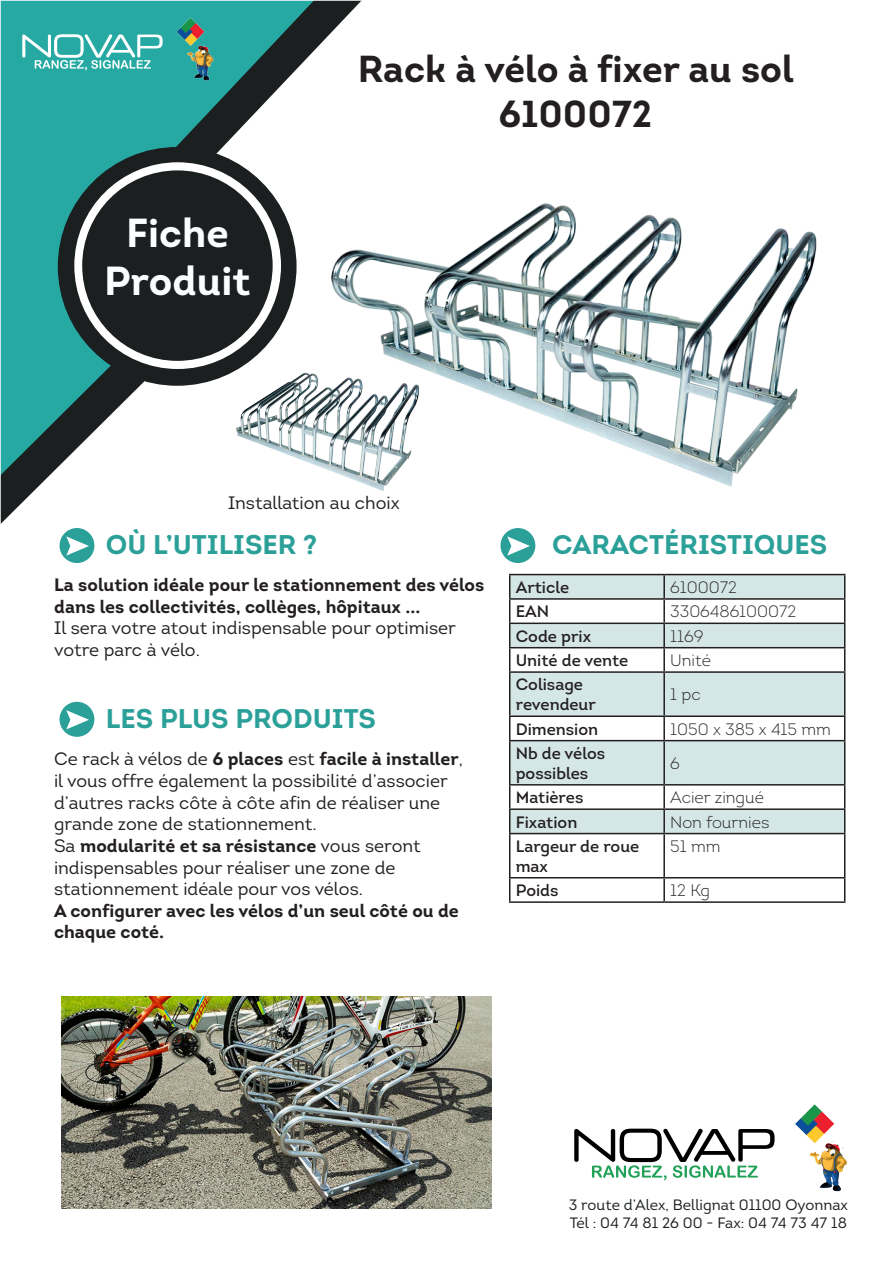
<style>
.page{position:relative;width:893px;height:1263px;background:#fff}
.page>*{position:absolute;margin:0;border:0;box-sizing:border-box;transform-origin:0 0}
.t1{font:700 40.5px/48.6px "Intro";color:#fbfdfe;text-align:center}
.t2{font:700 37.5px/45px "Intro";color:#231f20;text-align:center}
.t3{font:700 27px "Intro";color:#2ba099}
.t4{font:18px/21.6px "Intro";color:#231f20}
.t5{font:700 18px/21.6px "Intro";color:#231f20}
.t6{font:16.5px/19.8px "Intro";color:#231f20}
.t7{font:300 16.5px "Intro";color:#231f20}
.t8{font:15px/18px "Intro";color:#1b1f1f}
.s1{font-weight:700}
</style>
<div class="page">
<svg style="left:3px;top:3px;width:293px;height:383px;background:#37aea8"></svg>
<svg style="left:3px;top:342px;width:164px;height:180px"></svg>
<svg style="left:171px;top:3px;width:188px;height:159px"></svg>
<div style="left:59px;top:148px;width:237px;height:237px;background:#1b1f1f;border-radius:50%"></div>
<div style="left:74px;top:162px;width:207px;height:207px;background:#fff;border-radius:50%"></div>
<div style="left:82px;top:170px;width:191px;height:191px;background:#1b1f1f;border-radius:50%"></div>
<svg style="left:22px;top:34px;width:141px;height:36px"></svg>
<img style="left:173px;top:17px;width:42px;height:73px">
<svg style="left:574px;top:1128px;width:200px;height:52px"></svg>
<img style="left:795px;top:1104px;width:52px;height:88px">
<img style="left:61px;top:996px;width:430px;height:213px">
<svg style="left:510px;top:575px;width:334px;height:209px;fill:#d4e6e5"></svg>
<hr style="left:509px;top:574px;width:155px;height:1px;background:#231f20">
<hr style="left:664px;top:574px;width:181px;height:1px;background:#231f20">
<hr style="left:663px;top:575px;width:2px;height:23px;background:#231f20">
<hr style="left:509px;top:598px;width:155px;height:2px;background:#231f20">
<hr style="left:664px;top:598px;width:181px;height:2px;background:#231f20">
<hr style="left:663px;top:600px;width:2px;height:22px;background:#231f20">
<hr style="left:509px;top:622px;width:155px;height:2px;background:#231f20">
<hr style="left:664px;top:622px;width:181px;height:2px;background:#231f20">
<hr style="left:663px;top:624px;width:2px;height:23px;background:#231f20">
<hr style="left:509px;top:647px;width:155px;height:1px;background:#231f20">
<svg style="left:509px;top:575px;width:1px;height:96px"></svg>
<hr style="left:664px;top:647px;width:181px;height:1px;background:#231f20">
<hr style="left:663px;top:648px;width:2px;height:23px;background:#231f20">
<svg style="left:844px;top:575px;width:1px;height:96px"></svg>
<hr style="left:509px;top:671px;width:155px;height:2px;background:#231f20">
<hr style="left:509px;top:673px;width:1px;height:42px;background:#231f20">
<hr style="left:664px;top:671px;width:181px;height:2px;background:#231f20">
<hr style="left:663px;top:673px;width:2px;height:42px;background:#231f20">
<hr style="left:844px;top:673px;width:1px;height:42px;background:#231f20">
<hr style="left:509px;top:715px;width:155px;height:2px;background:#231f20">
<svg style="left:509px;top:717px;width:1px;height:23px"></svg>
<hr style="left:664px;top:715px;width:181px;height:2px;background:#231f20">
<hr style="left:663px;top:717px;width:2px;height:23px;background:#231f20">
<svg style="left:844px;top:717px;width:1px;height:23px"></svg>
<hr style="left:509px;top:740px;width:155px;height:1px;background:#231f20">
<hr style="left:509px;top:741px;width:1px;height:43px;background:#231f20">
<hr style="left:664px;top:740px;width:181px;height:1px;background:#231f20">
<hr style="left:663px;top:741px;width:2px;height:43px;background:#231f20">
<hr style="left:844px;top:741px;width:1px;height:43px;background:#231f20">
<hr style="left:509px;top:784px;width:155px;height:1px;background:#231f20">
<hr style="left:664px;top:784px;width:181px;height:1px;background:#231f20">
<svg style="left:509px;top:785px;width:336px;height:116px"></svg>
<hr style="left:509px;top:901px;width:155px;height:2px;background:#231f20">
<hr style="left:664px;top:901px;width:181px;height:2px;background:#231f20">
<div style="left:501px;top:529px;width:34px;height:33px;background:#2ba099;border-radius:50%"></div>
<div style="left:500px;top:528px;width:35px;height:35px;border:2px solid #2ba099;border-radius:50%"></div>
<svg style="left:507px;top:536px;width:23px;height:20px"></svg>
<img style="left:331px;top:203px;width:486px;height:284px">
<div style="left:60px;top:529px;width:34px;height:33px;background:#2ba099;border-radius:50%"></div>
<div style="left:60px;top:528px;width:34px;height:35px;border:2px solid #2ba099;border-radius:50%"></div>
<svg style="left:66px;top:536px;width:23px;height:20px"></svg>
<div style="left:60px;top:702px;width:34px;height:34px;background:#2ba099;border-radius:50%"></div>
<div style="left:60px;top:702px;width:34px;height:35px;border:2px solid #2ba099;border-radius:50%"></div>
<svg style="left:66px;top:710px;width:23px;height:19px"></svg>
<img style="left:228px;top:356px;width:200px;height:135px">
<p class="t1" style="left:104px;top:208px;width:148px">Fiche<br>Produit</p>
<p class="t2" style="left:358px;top:46px;width:437px">Rack à vélo à fixer au sol<br>6100072</p>
<p class="t4" style="left:228px;top:492px;width:173px">Installation au choix</p>
<p class="t3" style="left:106px;top:527px;width:213px">OÙ L’UTILISER ?</p>
<p class="t5" style="left:54px;top:574px;width:432px">La solution idéale pour le stationnement des vélos dans les collectivités, collèges, hôpitaux ...</p>
<p class="t4" style="left:54px;top:617px;width:403px">Il sera votre atout indispensable pour optimiser votre parc à vélo.</p>
<p class="t3" style="left:106px;top:701px;width:272px">LES PLUS PRODUITS</p>
<p class="t4" style="left:54px;top:748px;width:410px">Ce rack à vélos de <span class="s1">6 places</span> est <span class="s1">facile à installer</span>, il vous offre également la possibilité d’associer d’autres racks côte à côte afin de réaliser une grande zone de stationnement.</p>
<p class="t4" style="left:54px;top:835px;width:368px">Sa <span class="s1">modularité et sa résistance</span> vous seront indispensables pour réaliser une zone de stationnement idéale pour vos vélos.</p>
<p class="t5" style="left:54px;top:899px;width:406px">A configurer avec les vélos d’un seul côté ou de chaque coté.</p>
<p class="t3" style="left:552px;top:527px;width:277px">CARACTÉRISTIQUES</p>
<p class="t6" style="left:516px;top:577px;width:55px">Article</p>
<p class="t7" style="left:670px;top:577px;width:68px">6100072</p>
<p class="t6" style="left:516px;top:602px;width:35px">EAN</p>
<p class="t7" style="left:670px;top:601px;width:128px">3306486100072</p>
<p class="t6" style="left:516px;top:626px;width:77px">Code prix</p>
<p class="t7" style="left:670px;top:626px;width:35px">1169</p>
<p class="t6" style="left:516px;top:650px;width:114px">Unité de vente</p>
<p class="t7" style="left:670px;top:650px;width:42px">Unité</p>
<p class="t6" style="left:516px;top:675px;width:82px">Colisage revendeur</p>
<p class="t7" style="left:670px;top:684px;width:32px">1 pc</p>
<p class="t6" style="left:516px;top:719px;width:84px">Dimension</p>
<p class="t7" style="left:670px;top:719px;width:162px">1050 x 385 x 415 mm</p>
<p class="t6" style="left:516px;top:743px;width:91px">Nb de vélos possibles</p>
<p class="t7" style="left:670px;top:753px;width:11px">6</p>
<p class="t6" style="left:516px;top:787px;width:69px">Matières</p>
<p class="t7" style="left:670px;top:787px;width:95px">Acier zingué</p>
<p class="t6" style="left:516px;top:812px;width:63px">Fixation</p>
<p class="t7" style="left:670px;top:811px;width:101px">Non fournies</p>
<p class="t6" style="left:516px;top:836px;width:125px">Largeur de roue max</p>
<p class="t7" style="left:670px;top:836px;width:52px">51 mm</p>
<p class="t6" style="left:516px;top:880px;width:44px">Poids</p>
<p class="t7" style="left:670px;top:880px;width:41px">12 Kg</p>
<p class="t8" style="left:569px;top:1196px;width:281px">3 route d’Alex, Bellignat 01100 Oyonnax<br>Tél : 04 74 81 26 00 - Fax: 04 74 73 47 18</p>
</div>
